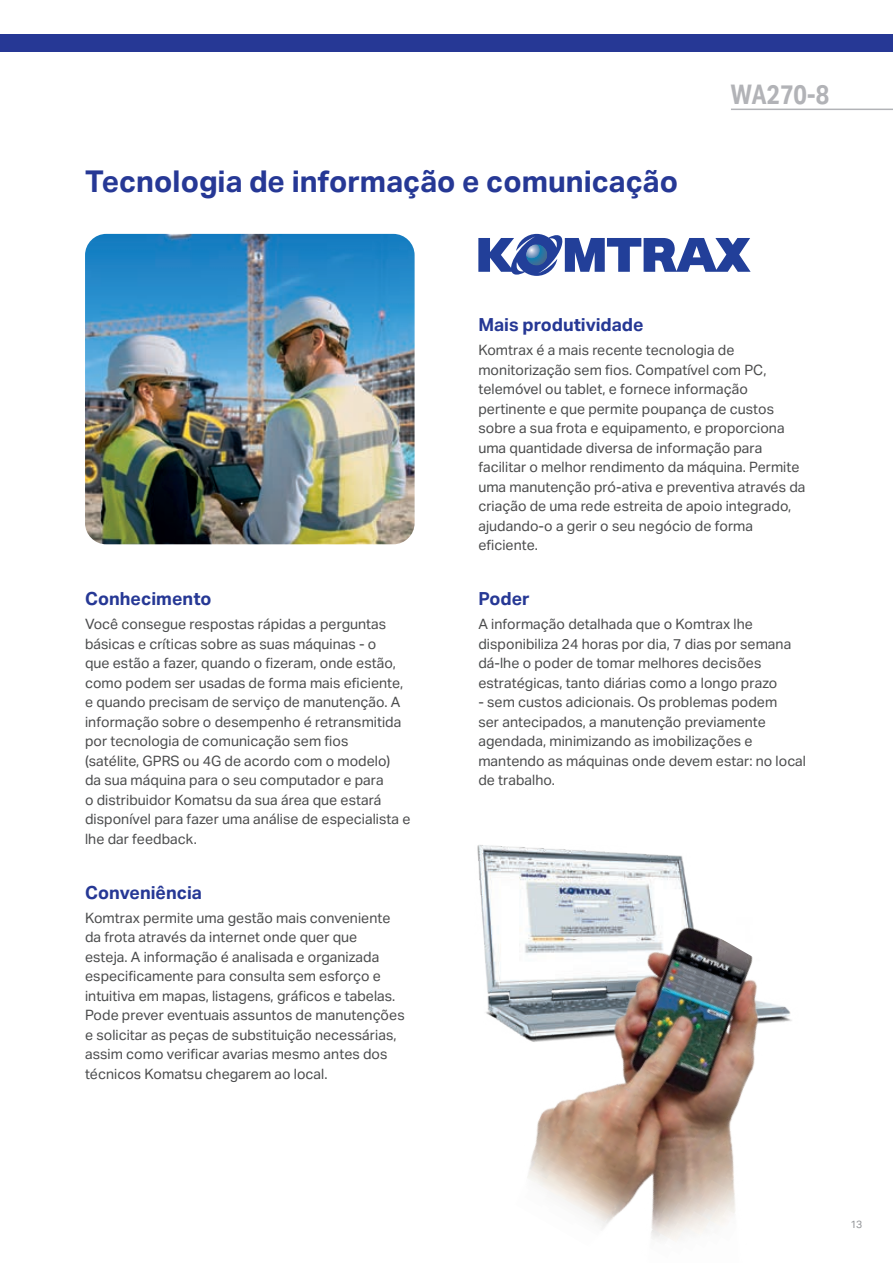
<style>
.page{position:relative;width:893px;height:1263px;background:#fff}
.page>*{position:absolute;margin:0;border:0;box-sizing:border-box;transform-origin:0 0}
.t1{font:700 30px "Aktiv Grotesk";color:#263895}
.t2{font:700 27px "Aktiv Grotesk Cd";color:#b2b3b7}
.t3{font:700 18px "Aktiv Grotesk";color:#263895}
.t4{font:14.25px/19.5px "Aktiv Grotesk";color:#4b4c4d}
.t5{font:10.5px "Aktiv Grotesk";color:#939598}
</style>
<div class="page">
<img style="left:477px;top:845px;width:213px;height:169px">
<img style="left:487px;top:900px;width:305px;height:342px">
<svg style="left:478px;top:234px;width:273px;height:42px"></svg>
<img style="left:85px;top:234px;width:330px;height:310px">
<hr style="left:731px;top:109px;width:162px;height:1px;background:#b2b3b7">
<div style="left:0;top:34px;width:893px;height:17px;background:#263895"></div>
<h1 class="t1" style="left:85px;top:169px;width:595px">Tecnologia de informação e comunicação</h1>
<h2 class="t2" style="left:731px;top:84px;width:100px">WA270-8</h2>
<p class="t3" style="left:85px;top:592px;width:128px">Conhecimento</p>
<p class="t4" style="left:85px;top:614px;width:327px">Você consegue respostas rápidas a perguntas básicas e críticas sobre as suas máquinas - o<br>que estão a fazer, quando o fizeram, onde estão, como podem ser usadas de forma mais eficiente, e quando precisam de serviço de manutenção. A informação sobre o desempenho é retransmitida por tecnologia de comunicação sem fios<br>(satélite, GPRS ou 4G de acordo com o modelo)<br>da sua máquina para o seu computador e para<br>o distribuidor Komatsu da sua área que estará disponível para fazer uma análise de especialista e lhe dar feedback.</p>
<p class="t3" style="left:85px;top:882px;width:119px">Conveniência</p>
<p class="t4" style="left:85px;top:909px;width:321px">Komtrax permite uma gestão mais conveniente da frota através da internet onde quer que<br>esteja. A informação é analisada e organizada especificamente para consulta sem esforço e intuitiva em mapas, listagens, gráficos e tabelas.<br>Pode prever eventuais assuntos de manutenções e solicitar as peças de substituição necessárias, assim como verificar avarias mesmo antes dos técnicos Komatsu chegarem ao local.</p>
<p class="t3" style="left:478px;top:314px;width:167px">Mais produtividade</p>
<p class="t4" style="left:478px;top:340px;width:329px">Komtrax é a mais recente tecnologia de monitorização sem fios. Compatível com PC, telemóvel ou tablet, e fornece informação pertinente e que permite poupança de custos sobre a sua frota e equipamento, e proporciona uma quantidade diversa de informação para facilitar o melhor rendimento da máquina. Permite uma manutenção pró-ativa e preventiva através da criação de uma rede estreita de apoio integrado, ajudando-o a gerir o seu negócio de forma eficiente.</p>
<p class="t3" style="left:478px;top:592px;width:53px">Poder</p>
<p class="t4" style="left:478px;top:615px;width:314px">A informação detalhada que o Komtrax lhe disponibiliza 24 horas por dia, 7 dias por semana dá-lhe o poder de tomar melhores decisões estratégicas, tanto diárias como a longo prazo</p>
<p class="t4" style="left:478px;top:693px;width:329px">- sem custos adicionais. Os problemas podem<br>ser antecipados, a manutenção previamente agendada, minimizando as imobilizações e mantendo as máquinas onde devem estar: no local de trabalho.</p>
<p class="t5" style="left:850px;top:1220px;width:14px">13</p>
</div>
